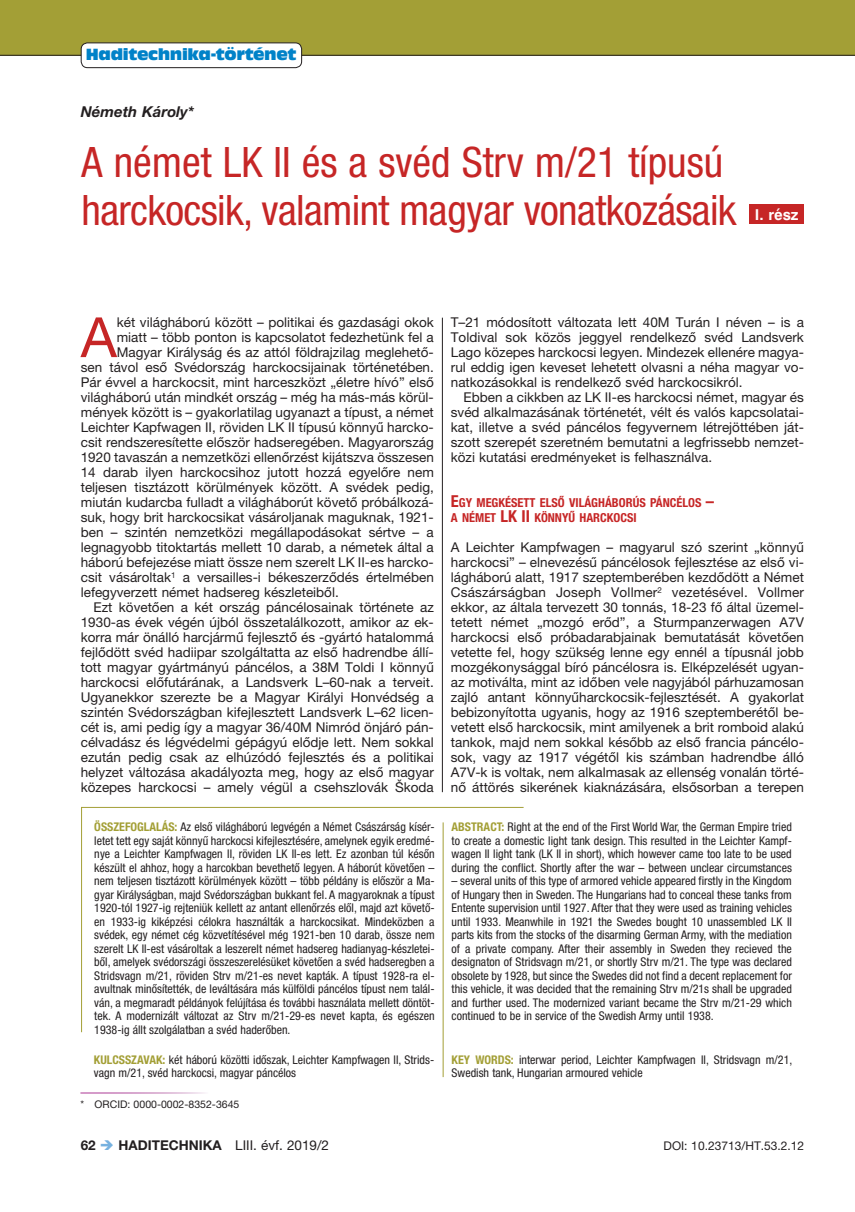
<style>
.page{position:relative;width:855px;height:1212px;background:#fff}
.page>*{position:absolute;margin:0;border:0;box-sizing:border-box;transform-origin:0 0}
.t1{font:55.5px "Helvetica Neue LT Pro";color:#c62626}
.t2{font:condensed 42px/48px "Helvetica Neue LT Pro";letter-spacing:-.015em;color:#c62626}
.t3{font:15px "Antique Olive Compact";letter-spacing:-.02em;color:#0082c8}
.t4{font:italic 700 15px "Helvetica Neue LT Pro";color:#231f20}
.t5{font:15px "Swiss 721 HU Bold";color:#fff}
.t6{font:13.5px/15px "Helvetica Neue LT Pro";color:#231f20;text-align:justify}
.t7{font:700 condensed 12.3px/15px "Helvetica Neue LT Pro";color:#c62626}
.t8{font:condensed 12px/13.5px "Helvetica Neue LT Pro";color:#231f20;text-align:justify}
.t9{font:12px "Helvetica Neue LT Pro";color:#231f20}
.t10{font:10.5px "Helvetica Neue LT Pro";color:#231f20}
.s1{font-size:16.5px}
.s2{font-weight:700;color:#a39f36}
.s3{font-weight:700}
.s4{color:#76b1df}
</style>
<div class="page">
<hr style="left:443px;top:822px;width:1px;height:255px;background:#a39f36">
<svg style="left:81px;top:807px;width:443px;height:226px"></svg>
<div style="left:0;top:0;width:855px;height:55px;background:#a39f36"></div>
<hr style="left:0;top:55px;width:855px;height:1px;background:#231f20">
<div style="left:81px;top:43px;width:221px;height:25px;background:#fff;border-radius:6px"></div>
<div style="left:81px;top:43px;width:221px;height:25px;border:1px solid #231f20;border-radius:6px"></div>
<div style="left:749px;top:205px;width:55px;height:19px;background:#c62626"></div>
<hr style="left:442px;top:318px;width:1px;height:474px;background:#231f20">
<p class="t3" style="left:86px;top:44px;width:212px">Haditechnika-történet</p>
<p class="t4" style="left:81px;top:102px;width:115px">Németh Károly*</p>
<h2 class="t2" style="left:82px;top:138px;width:656px">A német LK II és a svéd Strv m/21 típusú harckocsik, valamint magyar vonatkozásaik</h2>
<p class="t5" style="left:755px;top:206px;width:45px">I. rész</p>
<h1 class="t1" style="left:81px;top:304px;width:37px">A</h1>
<p class="t6" style="left:117px;top:315px;width:318px">két világháború között – politikai és gazdasági okok</p>
<p class="t6" style="left:117px;top:330px;width:318px">miatt – több ponton is kapcsolatot fedezhetünk fel a</p>
<p class="t6" style="left:117px;top:345px;width:318px">Magyar Királyság és az attól földrajzilag meglehető-</p>
<p class="t6" style="left:81px;top:360px;width:354px">sen távol eső Svédország harckocsijainak történetében.</p>
<p class="t6" style="left:81px;top:375px;width:354px">Pár évvel a harckocsit, mint harceszközt „életre hívó” első</p>
<p class="t6" style="left:81px;top:390px;width:354px">világháború után mindkét ország – még ha más-más körül-</p>
<p class="t6" style="left:81px;top:405px;width:354px">mények között is – gyakorlatilag ugyanazt a típust, a német</p>
<p class="t6" style="left:81px;top:420px;width:354px">Leichter Kapfwagen II, röviden LK II típusú könnyű harcko-</p>
<p class="t6" style="left:81px;top:435px;width:354px">csit rendszeresítette először hadseregében. Magyarország</p>
<p class="t6" style="left:81px;top:450px;width:354px">1920 tavaszán a nemzetközi ellenőrzést kijátszva összesen</p>
<p class="t6" style="left:81px;top:465px;width:354px">14 darab ilyen harckocsihoz jutott hozzá egyelőre nem</p>
<p class="t6" style="left:81px;top:480px;width:354px">teljesen tisztázott körülmények között. A svédek pedig,</p>
<p class="t6" style="left:81px;top:495px;width:354px">miután kudarcba fulladt a világháborút követő próbálkozá-</p>
<p class="t6" style="left:81px;top:510px;width:354px">suk, hogy brit harckocsikat vásároljanak maguknak, 1921-</p>
<p class="t6" style="left:81px;top:525px;width:354px">ben – szintén nemzetközi megállapodásokat sértve – a</p>
<p class="t6" style="left:81px;top:540px;width:354px">legnagyobb titoktartás mellett 10 darab, a németek által a</p>
<p class="t6" style="left:81px;top:555px;width:354px">háború befejezése miatt össze nem szerelt LK II-es harcko-</p>
<p class="t6" style="left:81px;top:570px;width:354px">csit vásároltak<sup>1</sup> a versailles-i békeszerződés értelmében</p>
<p class="t6" style="left:81px;top:585px;width:259px">lefegyverzett német hadsereg készleteiből.</p>
<p class="t6" style="left:94px;top:600px;width:342px">Ezt követően a két ország páncélosainak története az</p>
<p class="t6" style="left:81px;top:615px;width:354px">1930-as évek végén újból összetalálkozott, amikor az ek-</p>
<p class="t6" style="left:81px;top:630px;width:354px">korra már önálló harcjármű fejlesztő és -gyártó hatalommá</p>
<p class="t6" style="left:81px;top:645px;width:354px">fejlődött svéd hadiipar szolgáltatta az első hadrendbe állí-</p>
<p class="t6" style="left:81px;top:660px;width:354px">tott magyar gyártmányú páncélos, a 38M Toldi I könnyű</p>
<p class="t6" style="left:81px;top:675px;width:354px">harckocsi előfutárának, a Landsverk L–60-nak a terveit.</p>
<p class="t6" style="left:81px;top:690px;width:354px">Ugyanekkor szerezte be a Magyar Királyi Honvédség a</p>
<p class="t6" style="left:81px;top:705px;width:354px">szintén Svédországban kifejlesztett Landsverk L–62 licen-</p>
<p class="t6" style="left:81px;top:720px;width:354px">cét is, ami pedig így a magyar 36/40M Nimród önjáró pán-</p>
<p class="t6" style="left:81px;top:735px;width:354px">célvadász és légvédelmi gépágyú elődje lett. Nem sokkal</p>
<p class="t6" style="left:81px;top:750px;width:354px">ezután pedig csak az elhúzódó fejlesztés és a politikai</p>
<p class="t6" style="left:81px;top:765px;width:354px">helyzet változása akadályozta meg, hogy az első magyar</p>
<p class="t6" style="left:81px;top:780px;width:354px">közepes harckocsi – amely végül a csehszlovák Škoda</p>
<p class="t6" style="left:451px;top:315px;width:354px">T–21 módosított változata lett 40M Turán I néven – is a Toldival sok közös jeggyel rendelkező svéd Landsverk Lago közepes harckocsi legyen. Mindezek ellenére magya&shy;rul eddig igen keveset lehetett olvasni a néha magyar vo&shy;natkozásokkal is rendelkező svéd harckocsikról.</p>
<p class="t6" style="left:451px;top:390px;width:354px;text-indent:13px">Ebben a cikkben az LK II-es harckocsi német, magyar és svéd alkalmazásának történetét, vélt és valós kapcsolatai&shy;kat, illetve a svéd páncélos fegyvernem létrejöttében ját&shy;szott szerepét szeretném bemutatni a legfrissebb nemzet&shy;közi kutatási eredményeket is felhasználva.</p>
<p class="t7" style="left:451px;top:495px;width:265px"><span class="s1">E</span>GY MEGKÉSETT ELSŐ VILÁGHÁBORÚS PÁNCÉLOS <span class="s1">–<br></span>A NÉMET <span class="s1">LK II</span> KÖNNYŰ HARCKOCSI</p>
<p class="t6" style="left:451px;top:540px;width:354px">A Leichter Kampfwagen – magyarul szó szerint „könnyű harckocsi” – elnevezésű páncélosok fejlesztése az első vi&shy;lágháború alatt, 1917 szeptemberében kezdődött a Német Császárságban Joseph Vollmer<sup>2</sup> vezetésével. Vollmer ekkor, az általa tervezett 30 tonnás, 18-23 fő által üzemel&shy;tetett német „mozgó erőd”, a Sturmpanzerwagen A7V harckocsi első próbadarabjainak bemutatását követően vetette fel, hogy szükség lenne egy ennél a típusnál jobb mozgékonysággal bíró páncélosra is. Elképzelését ugyan&shy;az motiválta, mint az időben vele nagyjából párhuzamosan zajló antant könnyűharckocsik-fejlesztését. A gyakorlat bebizonyította ugyanis, hogy az 1916 szeptemberétől be&shy;vetett első harckocsik, mint amilyenek a brit romboid alakú tankok, majd nem sokkal később az első francia páncélo&shy;sok, vagy az 1917 végétől kis számban hadrendbe álló A7V-k is voltak, nem alkalmasak az ellenség vonalán törté&shy;nő áttörés sikerének kiaknázására, elsősorban a terepen</p>
<p class="t8" style="left:94px;top:820px;width:342px"><span class="s2">ÖSSZEFOGLALÁS:</span> Az első világháború legvégén a Német Császárság kísér&shy;letet tett egy saját könnyű harckocsi kifejlesztésére, amelynek egyik eredmé&shy;nye a Leichter Kampfwagen II, röviden LK II-es lett. Ez azonban túl későn készült el ahhoz, hogy a harcokban bevethető legyen. A háborút követően – nem teljesen tisztázott körülmények között – több példány is először a Ma&shy;gyar Királyságban, majd Svédországban bukkant fel. A magyaroknak a típust 1920-tól 1927-ig rejteniük kellett az antant ellenőrzés elől, majd azt követő&shy;en 1933-ig kiképzési célokra használták a harckocsikat. Mindeközben a svédek, egy német cég közvetítésével még 1921-ben 10 darab, össze nem szerelt LK II-est vásároltak a leszerelt német hadsereg hadianyag-készletei&shy;ből, amelyek svédországi összeszerelésüket követően a svéd hadseregben a Stridsvagn m/21, röviden Strv m/21-es nevet kapták. A típust 1928-ra el&shy;avultnak minősítették, de leváltására más külföldi páncélos típust nem talál&shy;ván, a megmaradt példányok felújítása és további használata mellett döntöt&shy;tek. A modernizált változat az Strv m/21-29-es nevet kapta, és egészen 1938-ig állt szolgálatban a svéd haderőben.</p>
<p class="t8" style="left:451px;top:820px;width:342px"><span class="s2">ABSTRACT:</span> Right at the end of the First World War, the German Empire tried to create a domestic light tank design. This resulted in the Leichter Kampf&shy;wagen II light tank (LK II in short), which however came too late to be used during the conflict. Shortly after the war – between unclear circumstances</p>
<p class="t8" style="left:451px;top:874px;width:342px">– several units of this type of armored vehicle appeared firstly in the Kingdom of Hungary then in Sweden. The Hungarians had to conceal these tanks from Entente supervision until 1927. After that they were used as training vehicles until 1933. Meanwhile in 1921 the Swedes bought 10 unassembled LK II parts kits from the stocks of the disarming German Army, with the mediation of a private company. After their assembly in Sweden they recieved the designaton of Stridsvagn m/21, or shortly Strv m/21. The type was declared obsolete by 1928, but since the Swedes did not find a decent replacement for this vehicle, it was decided that the remaining Strv m/21s shall be upgraded and further used. The modernized variant became the Strv m/21-29 which continued to be in service of the Swedish Army until 1938.</p>
<p class="t8" style="left:451px;top:1052px;width:342px"><span class="s2">KEY WORDS:</span> interwar period, Leichter Kampfwagen II, Stridsvagn m/21,<br>Swedish tank, Hungarian armoured vehicle</p>
<p class="t8" style="left:94px;top:1052px;width:340px"><span class="s2">KULCSSZAVAK:</span> két háború közötti időszak, Leichter Kampfwagen II, Strids&shy;vagn m/21, svéd harckocsi, magyar páncélos</p>
<p class="t10" style="left:80px;top:1097px;width:160px">* ORCID: 0000-0002-8352-3645</p>
<p class="t6" style="left:81px;top:1137px;width:250px"><span class="s3">62</span> <span class="s4">➔</span> <span class="s3">HADITECHNIKA</span> LIII. évf. 2019/2</p>
<p class="t9" style="left:663px;top:1139px;width:142px">DOI: 10.23713/HT.53.2.12</p>
</div>
